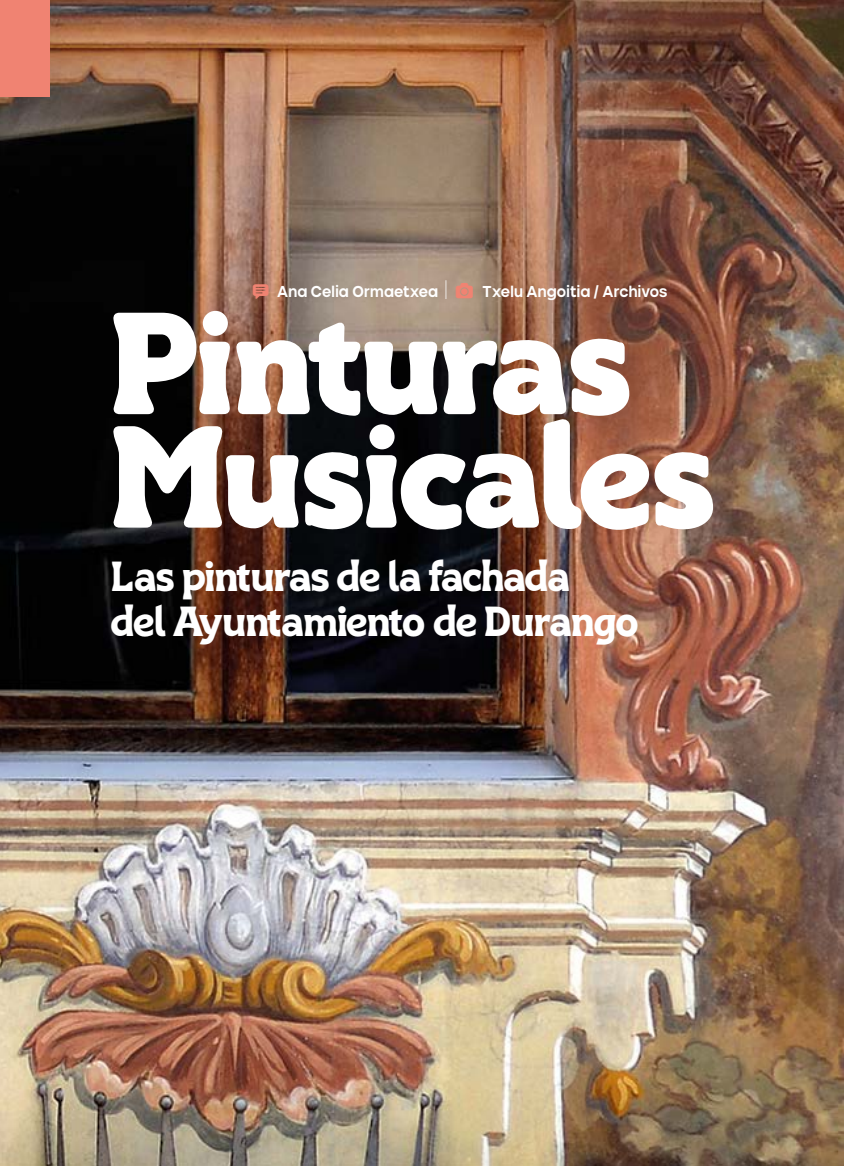
<style>
.page{position:relative;width:844px;height:1166px;background:#fff}
.page>*{position:absolute;margin:0;border:0;box-sizing:border-box;transform-origin:0 0}
.t1{font:144.9px/113.4px "Zafrada Black Round";letter-spacing:-.03em;color:#fff}
.t2{font:700 42px/45.5px "Zafrada";letter-spacing:-.03em;color:#fff}
.t3{font:700 15.75px "Nominee";letter-spacing:-.04em;color:#fff;scale:.94 1}
.s1{font-weight:300;font-size:26.78px}
</style>
<div class="page">
<img style="left:0;top:0;width:843px;height:1166px">
<div style="left:0;top:0;width:50px;height:96px;background:#f08372"></div>
<svg style="left:253px;top:285px;width:15px;height:14px"></svg>
<svg style="left:456px;top:283px;width:17px;height:15px"></svg>
<p class="t3" style="left:276px;top:282px;width:183px">Ana Celia Ormaetxea <span class="s1">I</span></p>
<p class="t3" style="left:481px;top:282px;width:199px">Txelu Angoitia / Archivos</p>
<h1 class="t1" style="left:110px;top:304px;width:604px">Pinturas<br>Musicales</h1>
<p class="t2" style="left:110px;top:552px;width:530px">Las pinturas de la fachada<br>del Ayuntamiento de Durango</p>
</div>
